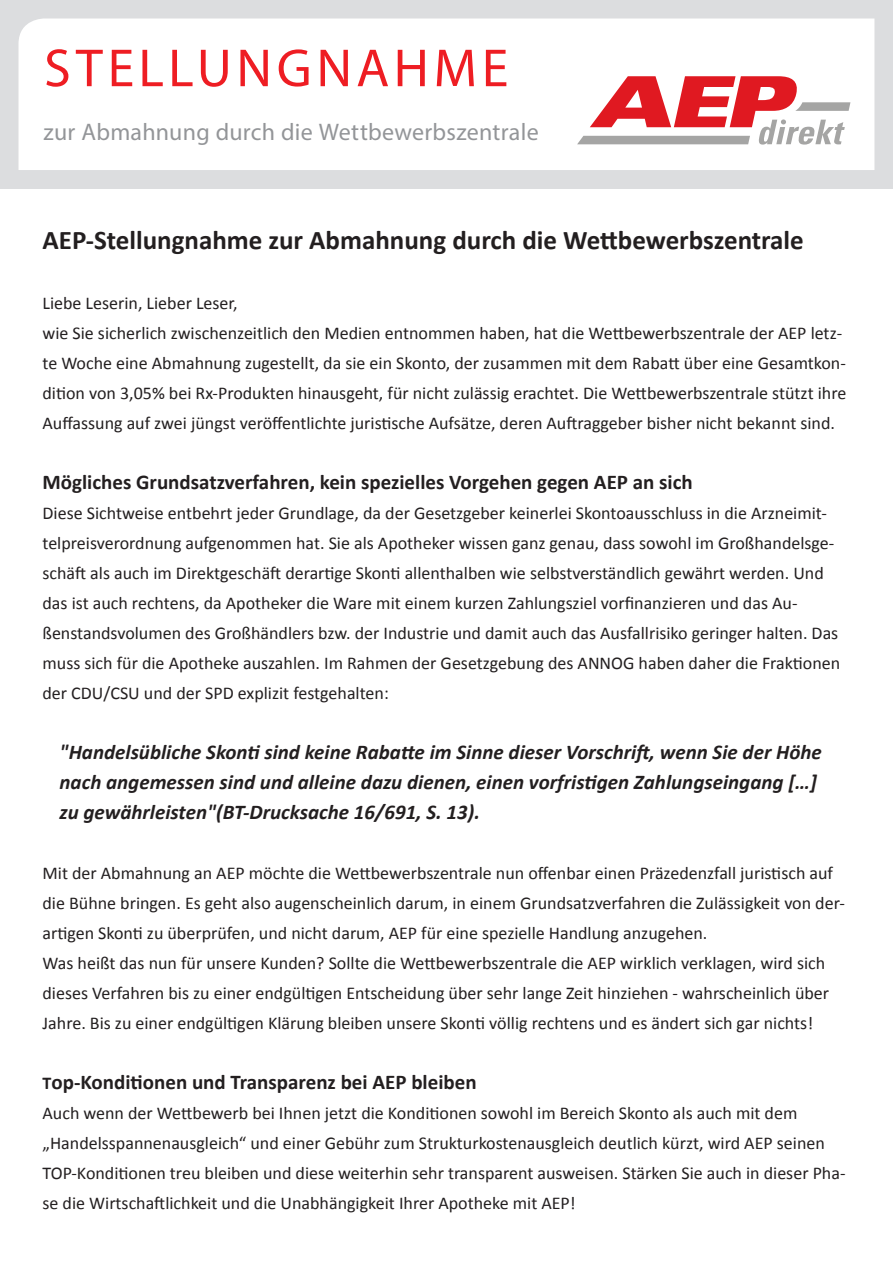
<style>
.page{position:relative;width:893px;height:1263px;background:#fff}
.page>*{position:absolute;margin:0;border:0;box-sizing:border-box;transform-origin:0 0}
.Subhead_GRAU{font:54px "Myriad Pro";letter-spacing:.085em;color:#ee1d23}
.t1{font:700 27px "Calibri";color:#231f20}
.Subhead_GRAU-2{font:24px "Myriad Pro";letter-spacing:.01em;color:#939598}
.t2{font:italic 700 21px/30px "Calibri";color:#231f20}
.t3{font:700 21px "Calibri";color:#231f20}
.t4{font:18px/30px "Calibri";color:#231f20}
.s1{font-size:18px}
</style>
<div class="page">
<div style="left:0;top:0;width:893px;height:189px;background:#dcdddf"></div>
<div style="left:19px;top:19px;width:855px;height:151px;background:#fff"></div>
<svg style="left:577px;top:76px;width:273px;height:69px;background:#e6a2a4"></svg>
<p class="Subhead_GRAU" style="left:44px;top:35px;width:466px">STELLUNGNAHME</p>
<p class="Subhead_GRAU-2" style="left:44px;top:117px;width:497px">zur Abmahnung durch die Wettbewerbszentrale</p>
<p class="t1" style="left:43px;top:223px;width:763px">AEP-Stellungnahme zur Abmahnung durch die Wettbewerbszentrale</p>
<p class="t4" style="left:43px;top:288px;width:197px">Liebe Leserin, Lieber Leser,</p>
<p class="t4" style="left:43px;top:318px;width:805px">wie Sie sicherlich zwischenzeitlich den Medien entnommen haben, hat die Wettbewerbszentrale der AEP letz&shy;te Woche eine Abmahnung zugestellt, da sie ein Skonto, der zusammen mit dem Rabatt über eine Gesamtkon&shy;dition von 3,05% bei Rx-Produkten hinausgeht, für nicht zulässig erachtet. Die Wettbewerbszentrale stützt ihre Auffassung auf zwei jüngst veröffentlichte juristische Aufsätze, deren Auftraggeber bisher nicht bekannt sind.</p>
<p class="t3" style="left:43px;top:469px;width:652px">Mögliches Grundsatzverfahren, kein spezielles Vorgehen gegen AEP an sich</p>
<p class="t4" style="left:43px;top:498px;width:799px">Diese Sichtweise entbehrt jeder Grundlage, da der Gesetzgeber keinerlei Skontoausschluss in die Arzneimit&shy;telpreisverordnung aufgenommen hat. Sie als Apotheker wissen ganz genau, dass sowohl im Großhandelsge&shy;schäft als auch im Direktgeschäft derartige Skonti allenthalben wie selbstverständlich gewährt werden. Und das ist auch rechtens, da Apotheker die Ware mit einem kurzen Zahlungsziel vorfinanzieren und das Au&shy;ßenstandsvolumen des Großhändlers bzw. der Industrie und damit auch das Ausfallrisiko geringer halten. Das muss sich für die Apotheke auszahlen. Im Rahmen der Gesetzgebung des ANNOG haben daher die Fraktionen der CDU/CSU und der SPD explizit festgehalten:</p>
<p class="t2" style="left:60px;top:737px;width:764px">"Handelsübliche Skonti sind keine Rabatte im Sinne dieser Vorschrift, wenn Sie der Höhe nach angemessen sind und alleine dazu dienen, einen vorfristigen Zahlungseingang […] zu gewährleisten"(BT-Drucksache 16/691, S. 13).</p>
<p class="t4" style="left:43px;top:858px;width:804px">Mit der Abmahnung an AEP möchte die Wettbewerbszentrale nun offenbar einen Präzedenzfall juristisch auf die Bühne bringen. Es geht also augenscheinlich darum, in einem Grundsatzverfahren die Zulässigkeit von der&shy;artigen Skonti zu überprüfen, und nicht darum, AEP für eine spezielle Handlung anzugehen.</p>
<p class="t4" style="left:43px;top:948px;width:788px">Was heißt das nun für unsere Kunden? Sollte die Wettbewerbszentrale die AEP wirklich verklagen, wird sich dieses Verfahren bis zu einer endgültigen Entscheidung über sehr lange Zeit hinziehen - wahrscheinlich über<br>Jahre. Bis zu einer endgültigen Klärung bleiben unsere Skonti völlig rechtens und es ändert sich gar nichts!</p>
<p class="t3" style="left:43px;top:1069px;width:436px"><span class="s1">T</span>op-Konditionen und Transparenz bei AEP bleiben</p>
<p class="t4" style="left:43px;top:1098px;width:805px">Auch wenn der Wettbewerb bei Ihnen jetzt die Konditionen sowohl im Bereich Skonto als auch mit dem „Handelsspannenausgleich“ und einer Gebühr zum Strukturkostenausgleich deutlich kürzt, wird AEP seinen TOP-Konditionen treu bleiben und diese weiterhin sehr transparent ausweisen. Stärken Sie auch in dieser Pha&shy;se die Wirtschaftlichkeit und die Unabhängigkeit Ihrer Apotheke mit AEP!</p>
</div>
